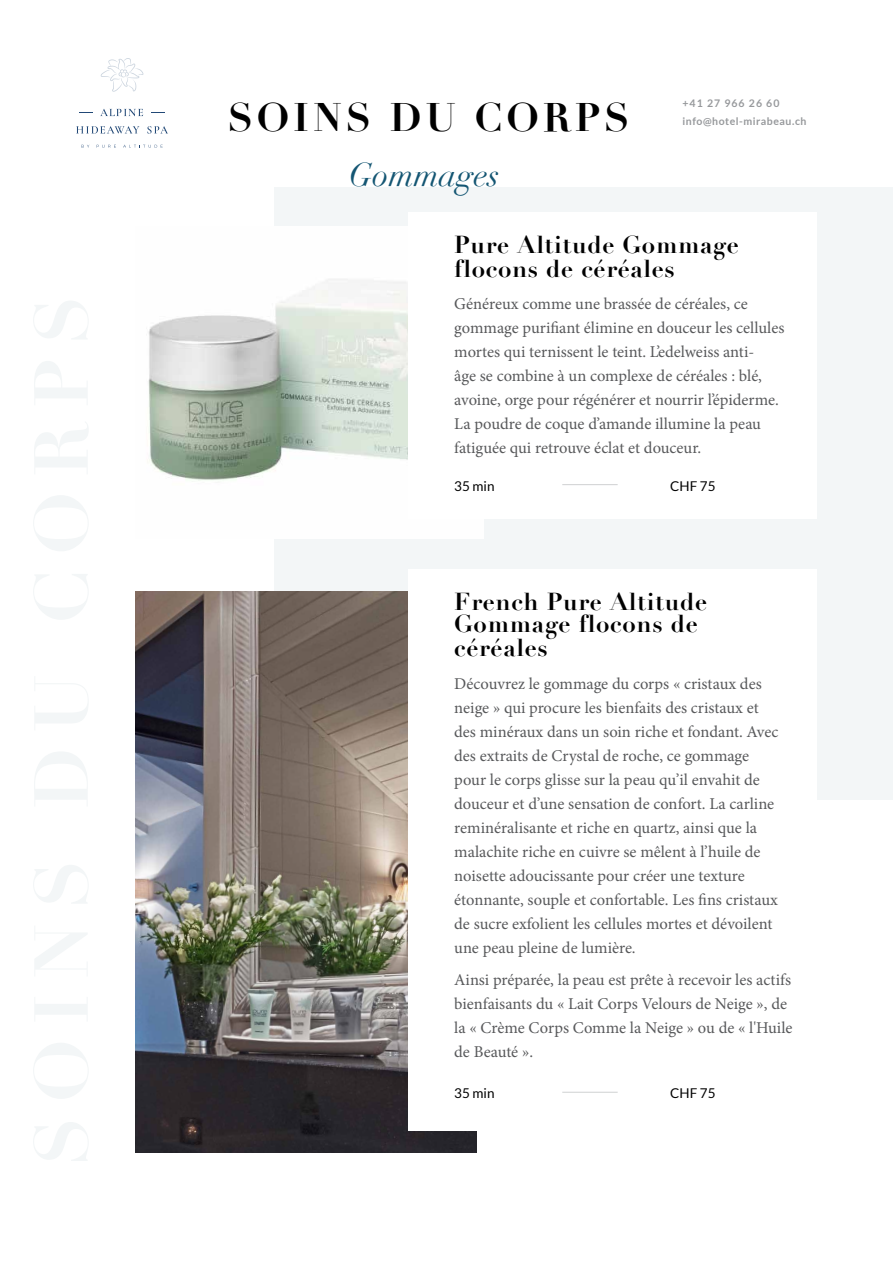
<style>
.page{position:relative;width:893px;height:1263px;background:#fff}
.page>*{position:absolute;margin:0;border:0;box-sizing:border-box;transform-origin:0 0}
.t1{font:700 39px "Didot";letter-spacing:.1em;color:#000}
.t2{font:italic 33px "Didot";color:#145673}
.t3{font:700 24px/23.2px "Didot";letter-spacing:.03em;color:#000}
.t4{font:16.5px/24px "Minion Pro";color:#58595b}
.t5{font:13.5px "Lato";color:#000}
.t6{font:700 10.5px/18px "Lato";letter-spacing:.05em;color:#97999c}
</style>
<div class="page">
<div style="left:274px;top:187px;width:619px;height:612px;background:#f3f6f7"></div>
<svg style="left:101px;top:58px;width:42px;height:34px"></svg>
<svg style="left:79px;top:112px;width:14px;height:1px"></svg>
<svg style="left:151px;top:112px;width:14px;height:1px"></svg>
<svg style="left:81px;top:145px;width:8px;height:3px"></svg>
<svg style="left:97px;top:145px;width:19px;height:3px"></svg>
<svg style="left:123px;top:145px;width:40px;height:3px"></svg>
<svg style="left:100px;top:109px;width:43px;height:7px"></svg>
<svg style="left:76px;top:126px;width:64px;height:8px"></svg>
<svg style="left:147px;top:126px;width:21px;height:8px"></svg>
<img style="left:136px;top:591px;width:340px;height:561px">
<div style="left:409px;top:570px;width:408px;height:561px;background:#fff"></div>
<hr style="left:562px;top:1092px;width:56px;height:1px;background:#cfd1d2">
<img style="left:148px;top:227px;width:335px;height:312px">
<div style="left:409px;top:213px;width:408px;height:306px;background:#fff"></div>
<hr style="left:562px;top:484px;width:56px;height:1px;background:#cfd1d2">
<h1 class="t1" style="left:228px;top:94px;width:403px">SOINS DU CORPS</h1>
<p class="t6" style="left:682px;top:94px;width:126px">+41 27 966 26 60 info@hotel-mirabeau.ch</p>
<h2 class="t2" style="left:349px;top:155px;width:152px">Gommages</h2>
<h3 class="t3" style="left:454px;top:233px;width:286px;line-height:24px">Pure Altitude Gommage flocons de céréales</h3>
<p class="t4" style="left:454px;top:292px;width:332px">Généreux comme une brassée de céréales, ce gommage purifiant élimine en douceur les cellules mortes qui ternissent le teint. L’edelweiss anti-<br>âge se combine à un complexe de céréales : blé, avoine, orge pour régénérer et nourrir l’épiderme.<br>La poudre de coque d’amande illumine la peau fatiguée qui retrouve éclat et douceur.</p>
<p class="t5" style="left:454px;top:477px;width:42px">35 min</p>
<p class="t5" style="left:670px;top:477px;width:47px">CHF 75</p>
<h3 class="t3" style="left:454px;top:590px;width:254px">French Pure Altitude<br>Gommage flocons de céréales</h3>
<p class="t4" style="left:454px;top:671px;width:326px">Découvrez le gommage du corps « cristaux des neige » qui procure les bienfaits des cristaux et des minéraux dans un soin riche et fondant. Avec des extraits de Crystal de roche, ce gommage pour le corps glisse sur la peau qu’il envahit de douceur et d’une sensation de confort. La carline reminéralisante et riche en quartz, ainsi que la malachite riche en cuivre se mêlent à l’huile de noisette adoucissante pour créer une texture étonnante, souple et confortable. Les fins cristaux de sucre exfolient les cellules mortes et dévoilent une peau pleine de lumière.</p>
<p class="t4" style="left:454px;top:968px;width:340px">Ainsi préparée, la peau est prête à recevoir les actifs bienfaisants du « Lait Corps Velours de Neige », de la « Crème Corps Comme la Neige » ou de « l'Huile de Beauté ».</p>
<p class="t5" style="left:454px;top:1085px;width:42px">35 min</p>
<p class="t5" style="left:670px;top:1085px;width:47px">CHF 75</p>
</div>
